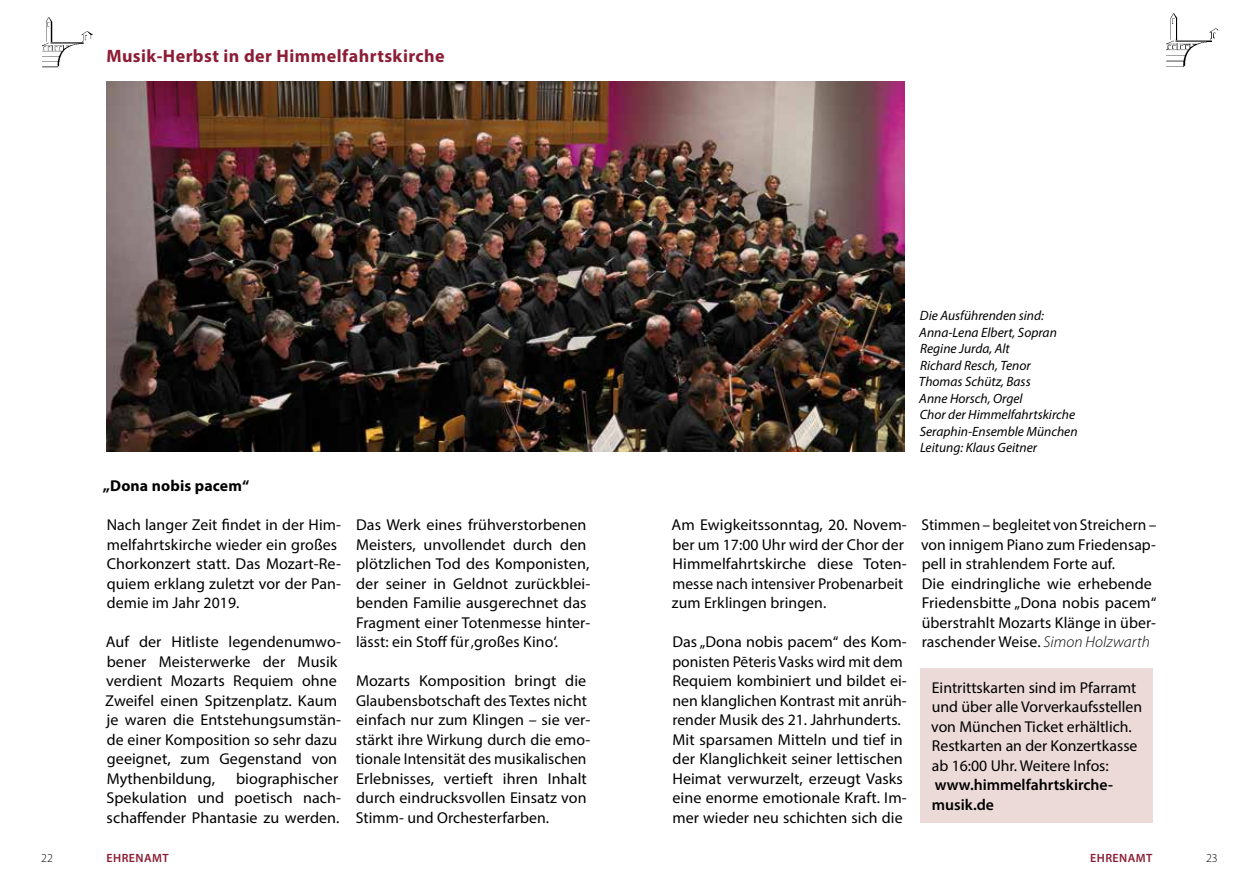
<style>
.page{position:relative;width:1259px;height:893px;background:#fff}
.page>*{position:absolute;margin:0;border:0;box-sizing:border-box;transform-origin:0 0}
.t1{font:700 18px "Myriad Pro";letter-spacing:.025em;color:#8c1d36}
.t2{font:15.75px/19.5px "Myriad Pro";letter-spacing:.005em;color:#000}
.t3{font:600 15.75px/19.5px "Myriad Pro";color:#000}
.t4{font:700 15.75px "Myriad Pro";letter-spacing:.01em;color:#000}
.t5{font:italic 13.5px/16.5px "Myriad Pro";color:#000}
.t6{font:600 12px "Myriad Pro";letter-spacing:.04em;color:#8c1d36}
.t7{font:300 12px "Myriad Pro";color:#000}
.s1{font-weight:300;font-style:italic}
</style>
<div class="page">
<img style="left:1166px;top:13px;width:51px;height:54px">
<img style="left:42px;top:17px;width:51px;height:50px">
<img style="left:106px;top:82px;width:799px;height:370px">
<div style="left:919px;top:668px;width:233px;height:155px;background:#ebdad8"></div>
<p class="t1" style="left:106px;top:44px;width:340px">Musik-Herbst in der Himmelfahrtskirche</p>
<p class="t4" style="left:103px;top:475px;width:148px">„Dona nobis pacem“</p>
<p class="t2" style="left:107px;top:515px;width:236px">Nach langer Zeit findet in der Him&shy;melfahrtskirche wieder ein großes<br>Chorkonzert statt. Das Mozart-Re&shy;quiem erklang zuletzt vor der Pan&shy;demie im Jahr 2019.</p>
<p class="t2" style="left:105px;top:632px;width:237px">Auf der Hitliste legendenumwo&shy;bener Meisterwerke der Musik verdient Mozarts Requiem ohne<br>Zweifel einen Spitzenplatz. Kaum je waren die Entstehungsumstän&shy;de einer Komposition so sehr dazu geeignet, zum Gegenstand von<br>Mythenbildung,</p>
<p class="t2" style="left:106px;top:768px;width:236px;text-indent:130px">biographischer<br>Spekulation und poetisch nach&shy;schaffender Phantasie zu werden.</p>
<p class="t2" style="left:356px;top:515px;width:236px">Das Werk eines frühverstorbenen Meisters, unvollendet durch den plötzlichen Tod des Komponisten, der seiner in Geldnot zurückblei&shy;benden Familie ausgerechnet das Fragment einer Totenmesse hinter&shy;lässt: ein Stoff für ‚großes Kino‘.</p>
<p class="t2" style="left:356px;top:671px;width:236px">Mozarts Komposition bringt die Glaubensbotschaft des Textes nicht einfach nur zum Klingen – sie ver&shy;stärkt ihre Wirkung durch die emo&shy;tionale Intensität des musikalischen Erlebnisses, vertieft ihren Inhalt durch eindrucksvollen Einsatz von Stimm- und Orchesterfarben.</p>
<p class="t5" style="left:919px;top:307px;width:160px">Die Ausführenden sind:<br>Anna-Lena Elbert, Sopran<br>Regine Jurda, Alt<br>Richard Resch, Tenor<br>Thomas Schütz, Bass<br>Anne Horsch, Orgel<br>Chor der Himmelfahrtskirche<br>Seraphin-Ensemble München<br>Leitung: Klaus Geitner</p>
<p class="t2" style="left:671px;top:515px;width:237px">Am Ewigkeitssonntag, 20. Novem&shy;ber um 17:00 Uhr wird der Chor der<br>Himmelfahrtskirche diese Toten&shy;messe nach intensiver Probenarbeit zum Erklingen bringen.</p>
<p class="t2" style="left:672px;top:632px;width:236px">Das „Dona nobis pacem“ des Kom&shy;ponisten Pēteris Vasks wird mit dem Requiem kombiniert und bildet ei&shy;nen klanglichen Kontrast mit anrüh&shy;render Musik des 21. Jahrhunderts.<br>Mit sparsamen Mitteln und tief in der Klanglichkeit seiner lettischen Heimat verwurzelt, erzeugt Vasks eine enorme emotionale Kraft. Im&shy;mer wieder neu schichten sich die</p>
<p class="t2" style="left:921px;top:515px;width:237px">Stimmen – begleitet von Streichern – von innigem Piano zum Friedensap&shy;pell in strahlendem Forte auf.<br>Die eindringliche wie erhebende Friedensbitte „Dona nobis pacem“ überstrahlt Mozarts Klänge in über&shy;raschender Weise. <span class="s1">Simon Holzwarth</span></p>
<p class="t2" style="left:931px;top:677px;width:212px">Eintrittskarten sind im Pfarramt und über alle Vorverkaufsstellen von München Ticket erhältlich.<br>Restkarten an der Konzertkasse ab 16:00 Uhr. Weitere Infos:</p>
<p class="t3" style="left:932px;top:775px;width:183px">www.himmelfahrtskirche&shy;musik.de</p>
<p class="t7" style="left:41px;top:850px;width:13px">22</p>
<p class="t6" style="left:106px;top:850px;width:64px">EHRENAMT</p>
<p class="t6" style="left:1090px;top:850px;width:64px">EHRENAMT</p>
<p class="t7" style="left:1206px;top:850px;width:13px">23</p>
</div>
